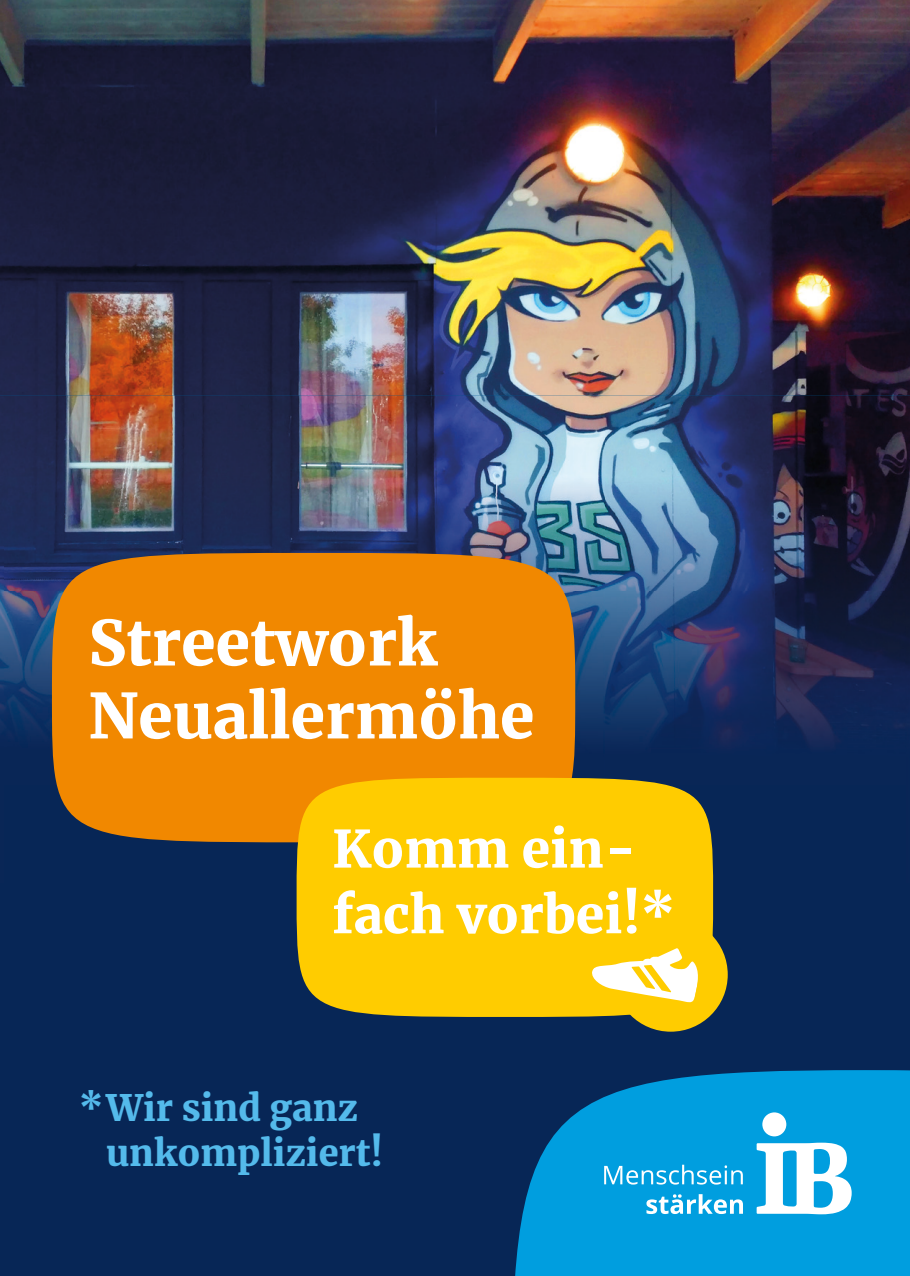
<style>
.page{position:relative;width:910px;height:1276px;background:#fff}
.page>*{position:absolute;margin:0;border:0;box-sizing:border-box;transform-origin:0 0}
.t1{font:900 62.1px/72.9px "Merriweather";color:#fff}
.t2{font:900 51.3px/65.7px "Merriweather";color:#fff}
.t3{font:900 36px/45px "Merriweather";color:#54baeb}
</style>
<div class="page">
<img style="left:0;top:0;width:910px;height:395px">
<img style="left:3px;top:493px;width:904px;height:389px">
<div style="left:0;top:882px;width:910px;height:394px;background:#072656"></div>
<img style="left:0;top:395px;width:910px;height:98px">
<img style="left:0;top:492px;width:3px;height:390px">
<img style="left:907px;top:492px;width:3px;height:390px">
<svg style="left:512px;top:1070px;width:398px;height:206px;background:#008dcc"></svg>
<svg style="left:757px;top:1112px;width:95px;height:102px"></svg>
<svg style="left:604px;top:1164px;width:139px;height:50px;background:#37b2e5"></svg>
<div style="left:52px;top:553px;width:523px;height:289px;background:#f18800;border-radius:50%"></div>
<div style="left:297px;top:777px;width:416px;height:240px;background:#fc0;border-radius:50%"></div>
<div style="left:614px;top:917px;width:114px;height:114px;background:#fc0;border-radius:50%"></div>
<svg style="left:592px;top:948px;width:106px;height:54px"></svg>
<h1 class="t1" style="left:88px;top:604px;width:447px">Streetwork<br>Neuallermöhe</h1>
<h2 class="t2" style="left:332px;top:814px;width:344px">Komm ein&shy;fach vorbei!*</h2>
<p class="t3" style="left:106px;top:1084px;width:279px;text-indent:-27px">* Wir sind ganz unkompliziert!</p>
</div>
